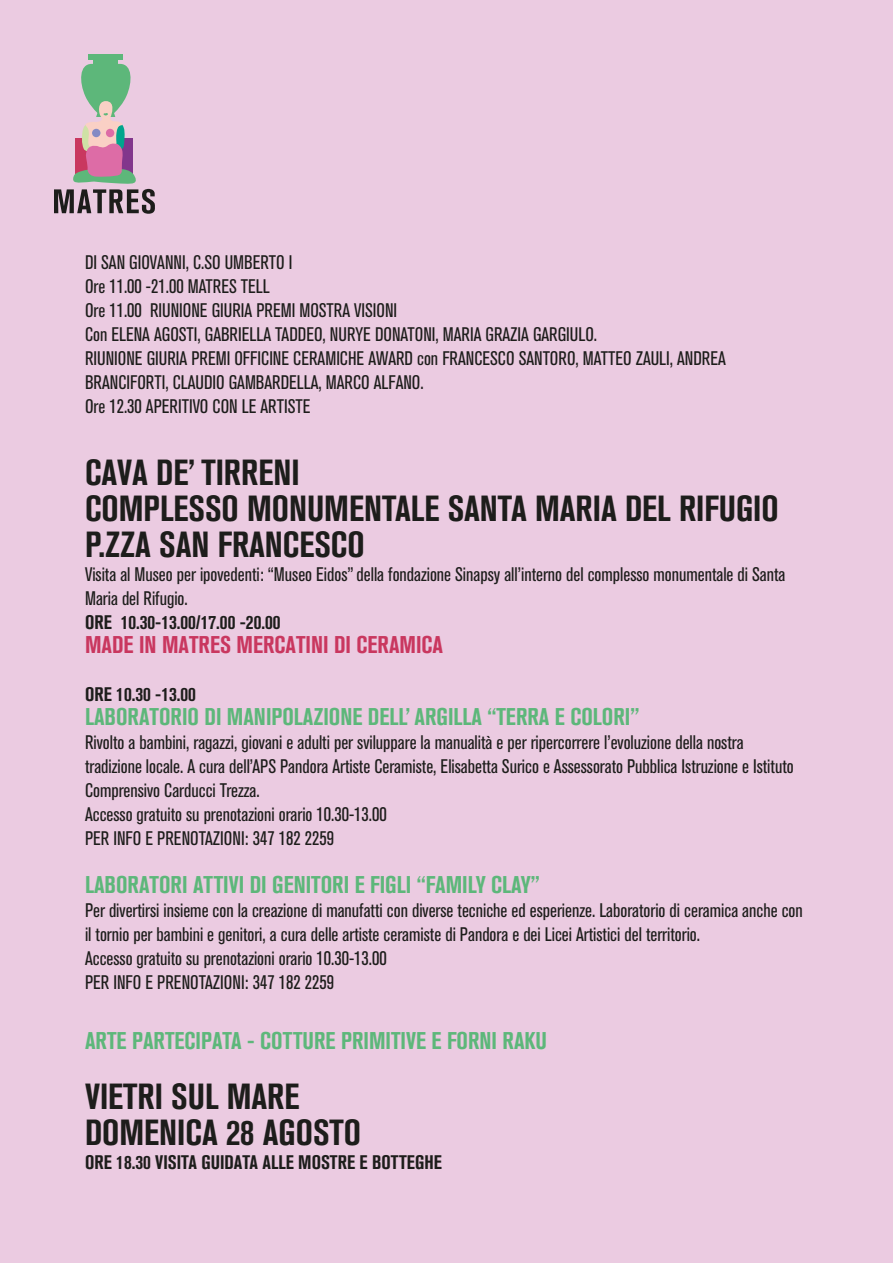
<style>
.page{position:relative;width:893px;height:1263px;background:#ebcbe1}
.page>*{position:absolute;margin:0;border:0;box-sizing:border-box;transform-origin:0 0}
.t1{font:700 condensed 36px/36px "Akzidenz Grotesk BQ";color:#1d1d1b}
.t2{font:700 condensed 24px "Akzidenz Grotesk BQ";color:#5db77a}
.t3{font:700 condensed 24px "Akzidenz Grotesk BQ";color:#c9375f}
.t4{font:condensed 19.5px/24px "Akzidenz Grotesk BQ";color:#1d1d1b}
.t5{font:700 condensed 19.5px "Akzidenz Grotesk BQ";color:#1d1d1b}
</style>
<div class="page">
<div style="left:93px;top:58px;width:25px;height:7px;background:#5db77a"></div>
<div style="left:88px;top:54px;width:35px;height:5px;background:#5db77a"></div>
<svg style="left:54px;top:64px;width:101px;height:150px"></svg>
<p class="t4" style="left:85px;top:250px;width:642px">DI SAN GIOVANNI, C.SO UMBERTO I<br>Ore 11.00 -21.00 MATRES TELL<br>Ore 11.00 RIUNIONE GIURIA PREMI MOSTRA VISIONI<br>Con ELENA AGOSTI, GABRIELLA TADDEO, NURYE DONATONI, MARIA GRAZIA GARGIULO.<br>RIUNIONE GIURIA PREMI OFFICINE CERAMICHE AWARD con FRANCESCO SANTORO, MATTEO ZAULI, ANDREA BRANCIFORTI, CLAUDIO GAMBARDELLA, MARCO ALFANO.<br>Ore 12.30 APERITIVO CON LE ARTISTE</p>
<h1 class="t1" style="left:85px;top:454px;width:695px">CAVA DE’ TIRRENI<br>COMPLESSO MONUMENTALE SANTA MARIA DEL RIFUGIO<br>P.ZZA SAN FRANCESCO</h1>
<p class="t4" style="left:85px;top:562px;width:702px">Visita al Museo per ipovedenti: “Museo Eidos” della fondazione Sinapsy all’interno del complesso monumentale di Santa<br>Maria del Rifugio.</p>
<p class="t5" style="left:85px;top:611px;width:197px">ORE 10.30-13.00/17.00 -20.00</p>
<p class="t3" style="left:85px;top:631px;width:359px">MADE IN MATRES MERCATINI DI CERAMICA</p>
<p class="t5" style="left:85px;top:683px;width:112px">ORE 10.30 -13.00</p>
<p class="t2" style="left:85px;top:703px;width:556px">LABORATORIO DI MANIPOLAZIONE DELL’ ARGILLA “TERRA E COLORI”</p>
<p class="t4" style="left:85px;top:730px;width:710px">Rivolto a bambini, ragazzi, giovani e adulti per sviluppare la manualità e per ripercorrere l’evoluzione della nostra tradizione locale. A cura dell’APS Pandora Artiste Ceramiste, Elisabetta Surico e Assessorato Pubblica Istruzione e Istituto Comprensivo Carducci Trezza.<br>Accesso gratuito su prenotazioni orario 10.30-13.00<br>PER INFO E PRENOTAZIONI: 347 182 2259</p>
<p class="t2" style="left:85px;top:871px;width:456px">LABORATORI ATTIVI DI GENITORI E FIGLI “FAMILY CLAY”</p>
<p class="t4" style="left:85px;top:898px;width:719px">Per divertirsi insieme con la creazione di manufatti con diverse tecniche ed esperienze. Laboratorio di ceramica anche con il tornio per bambini e genitori, a cura delle artiste ceramiste di Pandora e dei Licei Artistici del territorio.<br>Accesso gratuito su prenotazioni orario 10.30-13.00<br>PER INFO E PRENOTAZIONI: 347 182 2259</p>
<p class="t2" style="left:85px;top:1027px;width:463px">ARTE PARTECIPATA - COTTURE PRIMITIVE E FORNI RAKU</p>
<h1 class="t1" style="left:85px;top:1078px;width:277px">VIETRI SUL MARE<br>DOMENICA 28 AGOSTO</h1>
<p class="t5" style="left:85px;top:1151px;width:358px">ORE 18.30 VISITA GUIDATA ALLE MOSTRE E BOTTEGHE</p>
</div>
